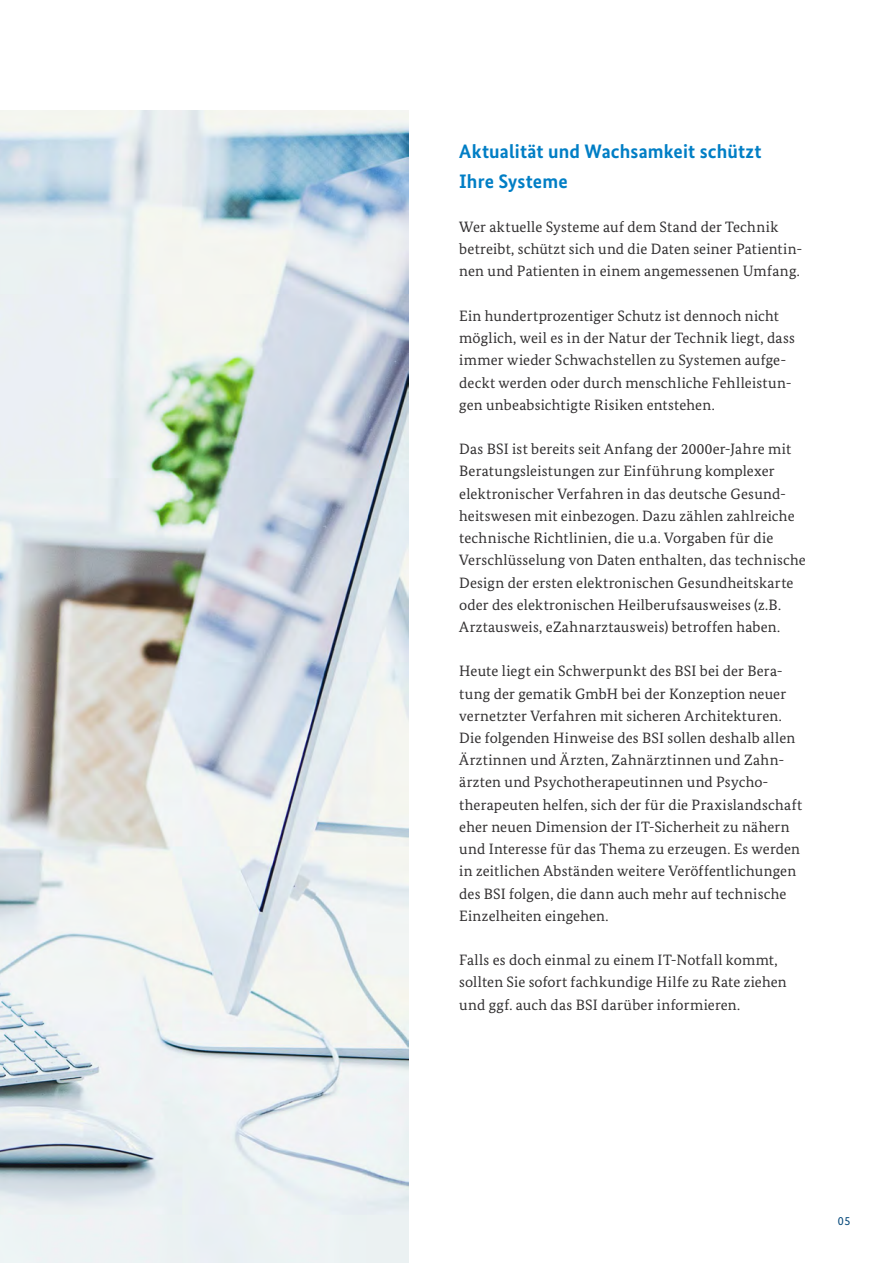
<style>
.page{position:relative;width:893px;height:1263px;background:#fff}
.page>*{position:absolute;margin:0;border:0;box-sizing:border-box;transform-origin:0 0}
.t1{font:700 19.5px/29.5px "Bundes Sans";letter-spacing:.01em;color:#007ec5}
.t2{font:15px/22.2px "Bundes Serif";letter-spacing:.01em;color:#312f30}
.t3{font:12px "Bundes Sans";color:#004578}
</style>
<div class="page">
<img style="left:0;top:111px;width:408px;height:1152px">
<h3 class="t1" style="left:459px;top:136px;width:304px">Aktualität und Wachsamkeit schützt<br>Ihre Systeme</h3>
<p class="t2" style="left:459px;top:216px;width:345px">Wer aktuelle Systeme auf dem Stand der Technik betreibt, schützt sich und die Daten seiner Patientin&shy;nen und Patienten in einem angemessenen Umfang.</p>
<p class="t2" style="left:459px;top:304px;width:337px">Ein hundertprozentiger Schutz ist dennoch nicht möglich, weil es in der Natur der Technik liegt, dass immer wieder Schwachstellen zu Systemen aufge&shy;deckt werden oder durch menschliche Fehlleistun&shy;gen unbeabsichtigte Risiken entstehen.</p>
<p class="t2" style="left:459px;top:438px;width:348px">Das BSI ist bereits seit Anfang der 2000er-Jahre mit Beratungsleistungen zur Einführung komplexer elektronischer Verfahren in das deutsche Gesund&shy;heitswesen mit einbezogen. Dazu zählen zahlreiche technische Richtlinien, die u.a. Vorgaben für die Verschlüsselung von Daten enthalten, das technische Design der ersten elektronischen Gesundheitskarte oder des elektronischen Heilberufsausweises (z.B.<br>Arztausweis, eZahnarztausweis) betroffen haben.</p>
<p class="t2" style="left:459px;top:660px;width:345px">Heute liegt ein Schwerpunkt des BSI bei der Bera&shy;tung der gematik GmbH bei der Konzeption neuer vernetzter Verfahren mit sicheren Architekturen.<br>Die folgenden Hinweise des BSI sollen deshalb allen Ärztinnen und Ärzten, Zahnärztinnen und Zahn&shy;ärzten und Psychotherapeutinnen und Psycho&shy;therapeuten helfen, sich der für die Praxislandschaft eher neuen Dimension der IT-Sicherheit zu nähern und Interesse für das Thema zu erzeugen. Es werden in zeitlichen Abständen weitere Veröffentlichungen des BSI folgen, die dann auch mehr auf technische Einzelheiten eingehen.</p>
<p class="t2" style="left:459px;top:949px;width:329px">Falls es doch einmal zu einem IT-Notfall kommt, sollten Sie sofort fachkundige Hilfe zu Rate ziehen und ggf. auch das BSI darüber informieren.</p>
<p class="t3" style="left:838px;top:1213px;width:14px">05</p>
</div>
